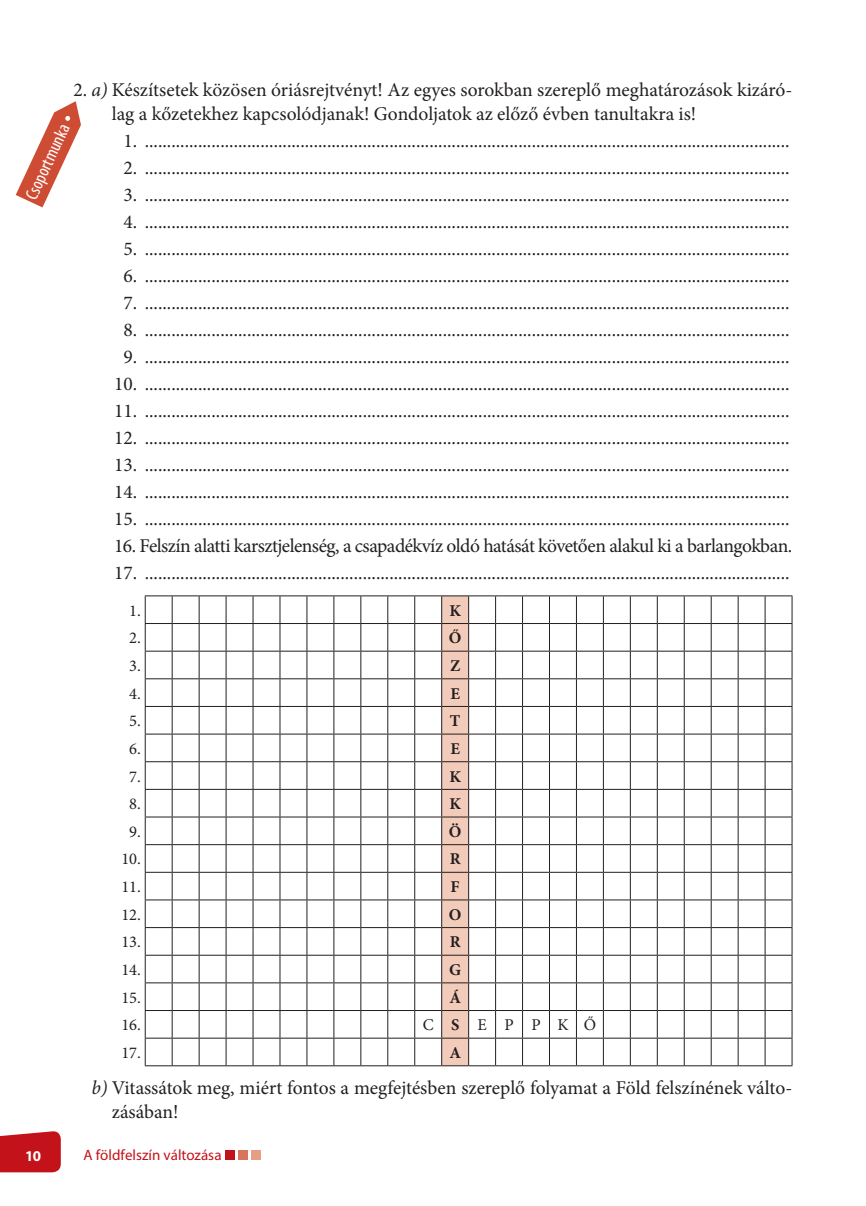
<style>
.page{position:relative;width:866px;height:1206px;background:#fff}
.page>*{position:absolute;margin:0;border:0;box-sizing:border-box;transform-origin:0 0}
.t1{font:19.5px/23.4px "Minion Pro";letter-spacing:-.005em;color:#231f20}
.t2{font:19.5px "Minion Pro";letter-spacing:-.025em;color:#231f20}
.t3{font:condensed 18px "Myriad Pro";color:#fff}
.t4{font:16.5px "Minion Pro";color:#231f20}
.t5{font:700 16.5px "Minion Pro";color:#231f20}
.t6{font:15px "Myriad Pro";color:#c4121a}
.t7{font:700 15px "Myriad Pro";color:#fff}
.s1{font-style:italic}
.s2{font-weight:700}
</style>
<div class="page">
<div style="left:225px;top:1150px;width:9px;height:10px;background:#c4121a"></div>
<div style="left:238px;top:1150px;width:9px;height:10px;background:#d9755a"></div>
<div style="left:251px;top:1150px;width:9px;height:10px;background:#e69e85"></div>
<svg style="left:0;top:1131px;width:61px;height:41px;background:#c8222a"></svg>
<svg style="left:145px;top:595px;width:647px;height:471px"></svg>
<svg style="left:16px;top:101px;width:65px;height:106px"></svg>
<p class="t1" style="left:112px;top:78px;width:682px;text-indent:-38px">2. <span class="s1">a)</span> Készítsetek közösen óriásrejtvényt! Az egyes sorokban szereplő meghatározások kizáró&shy;lag a kőzetekhez kapcsolódjanak! Gondoljatok az előző évben tanultakra is!</p>
<p class="t1" style="left:123px;top:129px;width:667px">1. .................................................................................................................................................</p>
<p class="t1" style="left:123px;top:156px;width:667px">2. .................................................................................................................................................</p>
<p class="t1" style="left:123px;top:183px;width:667px">3. .................................................................................................................................................</p>
<p class="t1" style="left:123px;top:210px;width:667px">4. .................................................................................................................................................</p>
<p class="t1" style="left:123px;top:237px;width:667px">5. .................................................................................................................................................</p>
<p class="t1" style="left:123px;top:264px;width:667px">6. .................................................................................................................................................</p>
<p class="t1" style="left:123px;top:291px;width:667px">7. .................................................................................................................................................</p>
<p class="t1" style="left:123px;top:318px;width:667px">8. .................................................................................................................................................</p>
<p class="t1" style="left:123px;top:345px;width:667px">9. .................................................................................................................................................</p>
<p class="t1" style="left:114px;top:372px;width:677px">10. .................................................................................................................................................</p>
<p class="t1" style="left:114px;top:399px;width:677px">11. .................................................................................................................................................</p>
<p class="t1" style="left:114px;top:426px;width:677px">12. .................................................................................................................................................</p>
<p class="t1" style="left:114px;top:453px;width:677px">13. .................................................................................................................................................</p>
<p class="t1" style="left:114px;top:480px;width:677px">14. .................................................................................................................................................</p>
<p class="t1" style="left:114px;top:507px;width:677px">15. .................................................................................................................................................</p>
<p class="t2" style="left:114px;top:532px;width:680px">16. Felszín alatti karsztjelenség, a csapadékvíz oldó hatását követően alakul ki a barlangokban.</p>
<p class="t1" style="left:114px;top:561px;width:677px">17. .................................................................................................................................................</p>
<p class="t4" style="left:129px;top:599px;width:13px">1.</p>
<p class="t5" style="left:449px;top:599px;width:13px">K</p>
<p class="t4" style="left:129px;top:627px;width:13px">2.</p>
<p class="t5" style="left:449px;top:626px;width:14px">Ő</p>
<p class="t4" style="left:129px;top:655px;width:13px">3.</p>
<p class="t5" style="left:450px;top:654px;width:12px">Z</p>
<p class="t4" style="left:129px;top:682px;width:13px">4.</p>
<p class="t5" style="left:450px;top:682px;width:11px">E</p>
<p class="t4" style="left:129px;top:710px;width:13px">5.</p>
<p class="t5" style="left:450px;top:709px;width:12px">T</p>
<p class="t4" style="left:129px;top:737px;width:13px">6.</p>
<p class="t5" style="left:450px;top:737px;width:11px">E</p>
<p class="t4" style="left:129px;top:765px;width:13px">7.</p>
<p class="t5" style="left:449px;top:765px;width:13px">K</p>
<p class="t4" style="left:129px;top:793px;width:13px">8.</p>
<p class="t5" style="left:449px;top:792px;width:13px">K</p>
<p class="t4" style="left:129px;top:820px;width:13px">9.</p>
<p class="t5" style="left:449px;top:820px;width:14px">Ö</p>
<p class="t4" style="left:121px;top:848px;width:21px">10.</p>
<p class="t5" style="left:450px;top:847px;width:12px">R</p>
<p class="t4" style="left:121px;top:876px;width:21px">11.</p>
<p class="t5" style="left:450px;top:875px;width:11px">F</p>
<p class="t4" style="left:121px;top:903px;width:21px">12.</p>
<p class="t5" style="left:449px;top:903px;width:14px">O</p>
<p class="t4" style="left:121px;top:931px;width:21px">13.</p>
<p class="t5" style="left:450px;top:930px;width:12px">R</p>
<p class="t4" style="left:121px;top:959px;width:21px">14.</p>
<p class="t5" style="left:449px;top:958px;width:13px">G</p>
<p class="t4" style="left:121px;top:986px;width:21px">15.</p>
<p class="t5" style="left:449px;top:986px;width:13px">Á</p>
<p class="t4" style="left:121px;top:1014px;width:21px">16.</p>
<p class="t4" style="left:423px;top:1014px;width:175px">C<span class="s2">S</span>EPPKŐ</p>
<p class="t4" style="left:121px;top:1041px;width:21px">17.</p>
<p class="t5" style="left:449px;top:1041px;width:13px">A</p>
<p class="t1" style="left:112px;top:1076px;width:682px;text-indent:-20px"><span class="s1">b)</span> Vitassátok meg, miért fontos a megfejtésben szereplő folyamat a Föld felszínének válto&shy;zásában!</p>
<p class="t3" style="left:21px;top:194px;width:82px;rotate:-65deg">Csoportmunka</p>
<p class="t7" style="left:25px;top:1146px;width:18px">10</p>
<p class="t6" style="left:83px;top:1146px;width:140px">A földfelszín változása</p>
</div>
